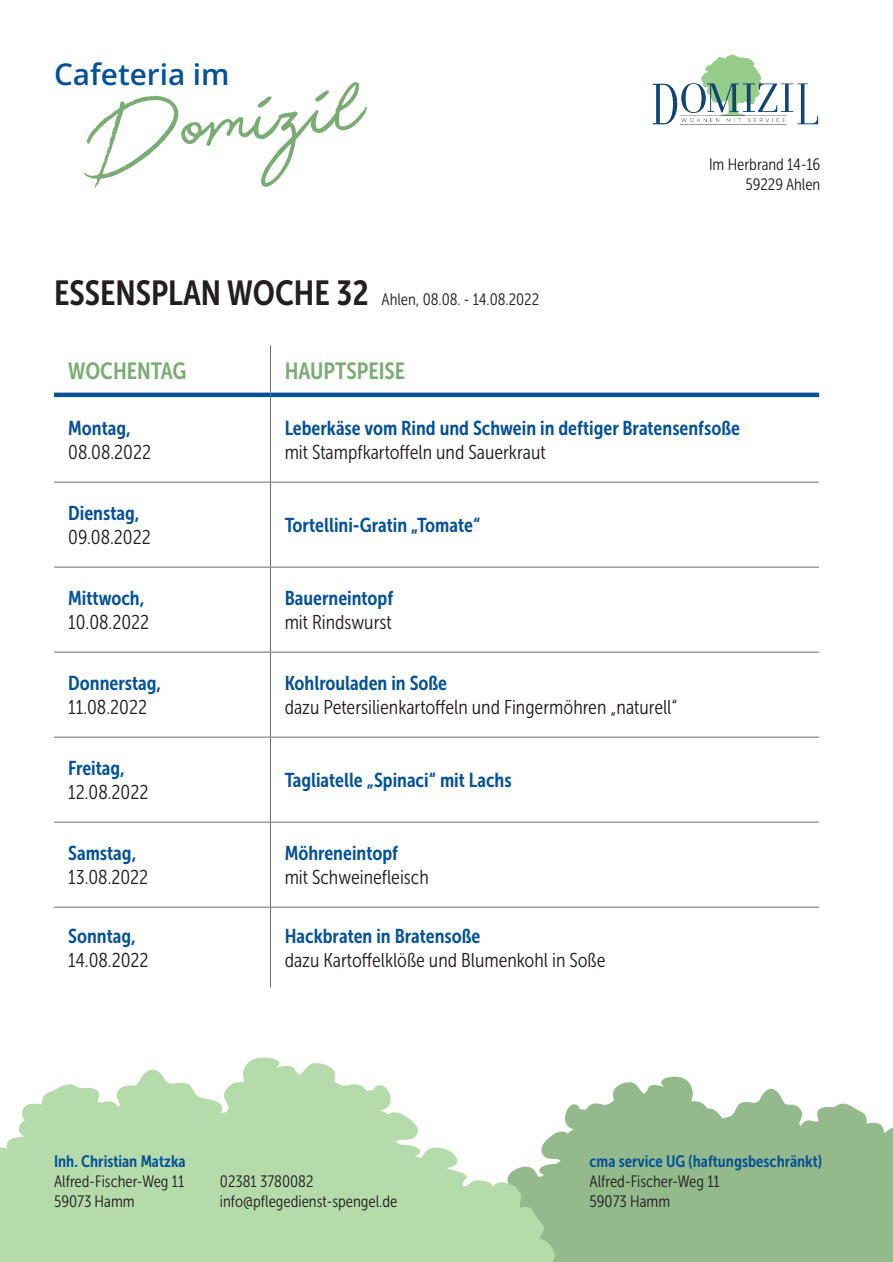
<style>
.page{position:relative;width:893px;height:1262px;background:#fff}
.page>*{position:absolute;margin:0;border:0;box-sizing:border-box;transform-origin:0 0}
.t1{font:116.1px "Beauty";color:#7cac75}
.t2{font:29.7px "Open Sans";color:#055197}
.t3{font:23.4px "Museo Sans Cond 700";color:#7cac75}
.t4{font:19.95px "Museo Sans Cond 700";color:#055197}
.t5{font:19.95px "Museo Sans Cond 300";color:#231f20}
.t6{font:16.5px/19.8px "Museo Sans Cond 300";color:#231f20}
.t7{font:16.5px "Museo Sans Cond 700";color:#055197}
.s1{font-family:"Museo Sans Cond 700";font-size:34.65px}
</style>
<div class="page">
<svg style="left:567px;top:1076px;width:326px;height:186px;background:#a2c29c"></svg>
<svg style="left:0;top:1057px;width:567px;height:205px;fill:#b5dbab"></svg>
<hr style="left:270px;top:397px;width:1px;height:85px;background:#6c6d70">
<hr style="left:54px;top:482px;width:216px;height:1px;background:#6c6d70">
<hr style="left:270px;top:482px;width:549px;height:1px;background:#6c6d70">
<hr style="left:270px;top:483px;width:1px;height:84px;background:#6c6d70">
<hr style="left:54px;top:567px;width:216px;height:1px;background:#6c6d70">
<hr style="left:270px;top:567px;width:549px;height:1px;background:#6c6d70">
<hr style="left:270px;top:568px;width:1px;height:84px;background:#6c6d70">
<hr style="left:54px;top:652px;width:216px;height:1px;background:#6c6d70">
<hr style="left:270px;top:652px;width:549px;height:1px;background:#6c6d70">
<hr style="left:270px;top:653px;width:1px;height:84px;background:#6c6d70">
<hr style="left:54px;top:737px;width:216px;height:1px;background:#6c6d70">
<hr style="left:270px;top:737px;width:549px;height:1px;background:#6c6d70">
<hr style="left:270px;top:738px;width:1px;height:84px;background:#6c6d70">
<hr style="left:54px;top:822px;width:216px;height:1px;background:#6c6d70">
<hr style="left:270px;top:822px;width:549px;height:1px;background:#6c6d70">
<hr style="left:270px;top:823px;width:1px;height:84px;background:#6c6d70">
<hr style="left:54px;top:907px;width:216px;height:1px;background:#6c6d70">
<hr style="left:270px;top:907px;width:549px;height:1px;background:#6c6d70">
<hr style="left:270px;top:908px;width:1px;height:79px;background:#6c6d70">
<hr style="left:54px;top:393px;width:216px;height:4px;background:#055197">
<hr style="left:270px;top:393px;width:549px;height:4px;background:#055197">
<hr style="left:270px;top:345px;width:1px;height:48px;background:#6c6d70">
<svg style="left:682px;top:1098px;width:54px;height:50px"></svg>
<svg style="left:0;top:1133px;width:20px;height:64px"></svg>
<svg style="left:842px;top:1111px;width:51px;height:64px;background:#a0c19a"></svg>
<img style="left:652px;top:54px;width:167px;height:71px">
<h2 class="t2" style="left:54px;top:54px;width:177px">Cafeteria im</h2>
<h1 class="t1" style="left:91px;top:90px;width:272px;rotate:-6deg">Domizil</h1>
<p class="t6" style="left:54px;top:290px;width:487px"><span class="s1">ESSENSPLAN WOCHE 32</span> Ahlen, 08.08. - 14.08.2022</p>
<p class="t3" style="left:68px;top:358px;width:120px">WOCHENTAG</p>
<p class="t3" style="left:285px;top:358px;width:122px">HAUPTSPEISE</p>
<p class="t6" style="left:709px;top:155px;width:113px;text-align:right">Im Herbrand 14-16<br>59229 Ahlen</p>
<p class="t4" style="left:68px;top:417px;width:64px">Montag,</p>
<p class="t5" style="left:68px;top:441px;width:84px">08.08.2022</p>
<p class="t4" style="left:285px;top:417px;width:457px">Leberkäse vom Rind und Schwein in deftiger Bratensenfsoße</p>
<p class="t5" style="left:285px;top:441px;width:262px">mit Stampfkartoffeln und Sauerkraut</p>
<p class="t4" style="left:68px;top:502px;width:73px">Dienstag,</p>
<p class="t5" style="left:68px;top:526px;width:84px">09.08.2022</p>
<p class="t4" style="left:285px;top:514px;width:197px">Tortellini-Gratin „Tomate“</p>
<p class="t4" style="left:68px;top:587px;width:78px">Mittwoch,</p>
<p class="t5" style="left:68px;top:612px;width:83px">10.08.2022</p>
<p class="t4" style="left:285px;top:587px;width:110px">Bauerneintopf</p>
<p class="t5" style="left:285px;top:612px;width:108px">mit Rindswurst</p>
<p class="t4" style="left:68px;top:672px;width:95px">Donnerstag,</p>
<p class="t5" style="left:68px;top:697px;width:80px">11.08.2022</p>
<p class="t4" style="left:285px;top:672px;width:164px">Kohlrouladen in Soße</p>
<p class="t5" style="left:285px;top:697px;width:394px">dazu Petersilienkartoffeln und Fingermöhren „naturell“</p>
<p class="t4" style="left:68px;top:757px;width:58px">Freitag,</p>
<p class="t5" style="left:68px;top:782px;width:82px">12.08.2022</p>
<p class="t4" style="left:285px;top:769px;width:228px">Tagliatelle „Spinaci“ mit Lachs</p>
<p class="t4" style="left:68px;top:842px;width:70px">Samstag,</p>
<p class="t5" style="left:68px;top:867px;width:82px">13.08.2022</p>
<p class="t4" style="left:285px;top:842px;width:115px">Möhreneintopf</p>
<p class="t5" style="left:285px;top:867px;width:146px">mit Schweinefleisch</p>
<p class="t4" style="left:68px;top:925px;width:69px">Sonntag,</p>
<p class="t5" style="left:68px;top:949px;width:82px">14.08.2022</p>
<p class="t4" style="left:285px;top:925px;width:197px">Hackbraten in Bratensoße</p>
<p class="t5" style="left:285px;top:949px;width:322px">dazu Kartoffelklöße und Blumenkohl in Soße</p>
<p class="t7" style="left:54px;top:1152px;width:133px">Inh. Christian Matzka</p>
<p class="t6" style="left:54px;top:1172px;width:132px">Alfred-Fischer-Weg 11<br>59073 Hamm</p>
<p class="t6" style="left:220px;top:1171px;width:179px">02381 3780082 info@pflegedienst-spengel.de</p>
<p class="t7" style="left:589px;top:1152px;width:234px">cma service UG (haftungsbeschränkt)</p>
<p class="t6" style="left:589px;top:1172px;width:132px">Alfred-Fischer-Weg 11<br>59073 Hamm</p>
</div>
